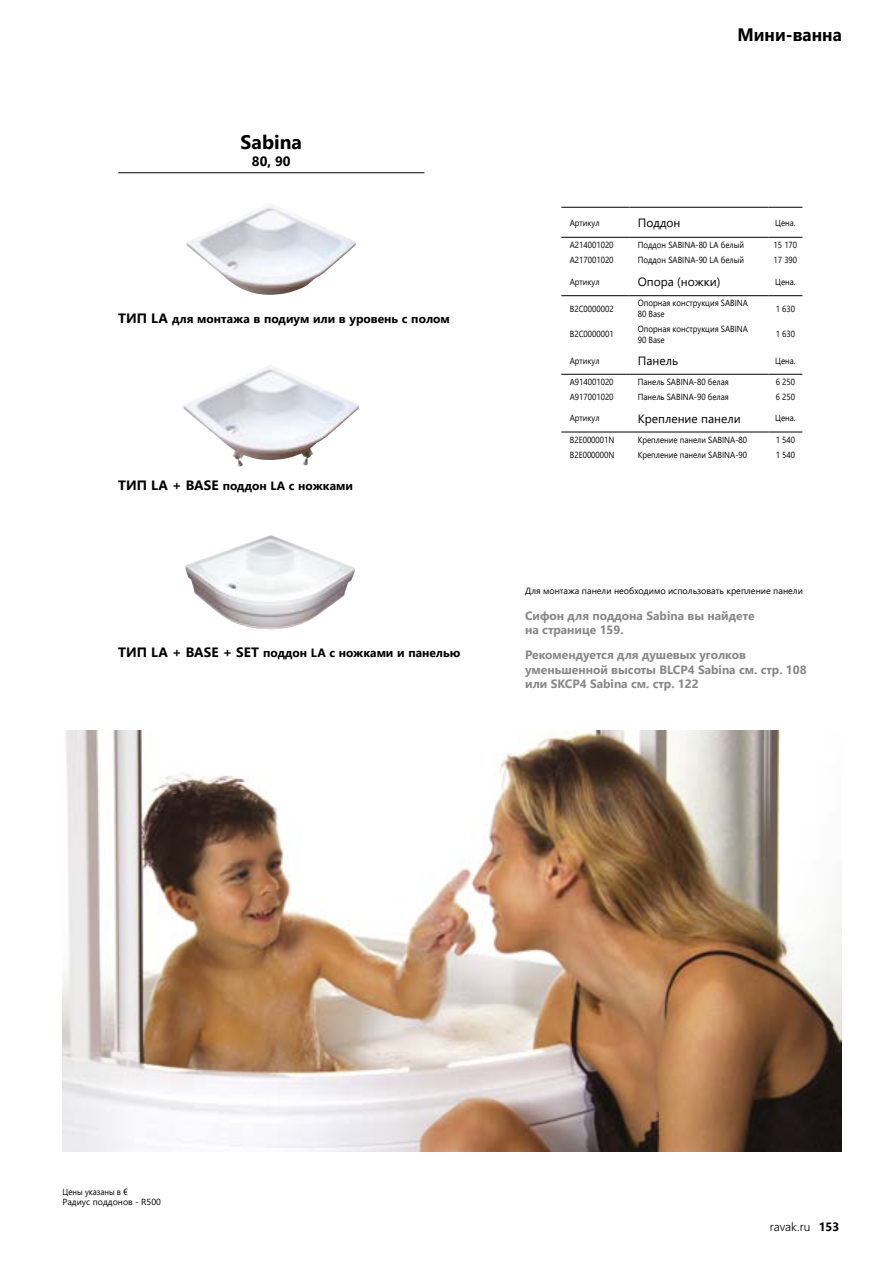
<style>
.page{position:relative;width:893px;height:1263px;background:#fff}
.page>*{position:absolute;margin:0;border:0;box-sizing:border-box;transform-origin:0 0}
.t1{font:700 19.5px "Segoe UI";color:#000}
.t2{font:700 18px "Segoe UI";color:#000;scale:.95 1}
.t3{font:700 13.5px "Segoe UI";color:#000}
.t4{font:700 12px/14.4px "Segoe UI";color:#878787}
.t5{font:700 12px "Segoe UI";color:#000}
.t6{font:12px "Segoe UI";color:#000}
.t7{font:300 12px "Segoe UI";color:#000}
.t8{font:9px "Segoe UI";color:#000}
.t9{font:8.85px/10.6px "Segoe UI";color:#000;scale:.9 1}
.s1{font-size:13.5px}
.s2{font-size:9px}
.s3{font-weight:700}
</style>
<div class="page">
<img style="left:185px;top:535px;width:170px;height:95px">
<img style="left:183px;top:365px;width:176px;height:101px">
<img style="left:186px;top:206px;width:170px;height:89px">
<hr style="left:118px;top:172px;width:306px;height:1px;background:#000">
<img style="left:63px;top:730px;width:779px;height:422px">
<hr style="left:561px;top:207px;width:68px;height:1px;background:#000">
<hr style="left:629px;top:207px;width:139px;height:1px;background:#000">
<hr style="left:768px;top:207px;width:34px;height:1px;background:#000">
<hr style="left:561px;top:237px;width:68px;height:1px;background:#000">
<hr style="left:629px;top:237px;width:139px;height:1px;background:#000">
<hr style="left:768px;top:237px;width:34px;height:1px;background:#000">
<hr style="left:561px;top:295px;width:68px;height:1px;background:#000">
<hr style="left:629px;top:295px;width:139px;height:1px;background:#000">
<hr style="left:768px;top:295px;width:34px;height:1px;background:#000">
<hr style="left:561px;top:374px;width:68px;height:1px;background:#000">
<hr style="left:629px;top:374px;width:139px;height:1px;background:#000">
<hr style="left:768px;top:374px;width:34px;height:1px;background:#000">
<hr style="left:561px;top:432px;width:68px;height:1px;background:#000">
<hr style="left:629px;top:432px;width:139px;height:1px;background:#000">
<hr style="left:768px;top:432px;width:34px;height:1px;background:#000">
<h1 class="t1" style="left:241px;top:124px;width:63px">Sabina</h1>
<h3 class="t3" style="left:252px;top:148px;width:40px">80, 90</h3>
<h3 class="t5" style="left:118px;top:307px;width:333px"><span class="s1">ТИП LA</span> для монтажа в подиум или в уровень с полом</h3>
<h3 class="t5" style="left:118px;top:474px;width:236px"><span class="s1">ТИП LA + BASE</span> поддон LA с ножками</h3>
<h3 class="t5" style="left:118px;top:641px;width:344px"><span class="s1">ТИП LA + BASE + SET</span> поддон LA с ножками и панелью</h3>
<h2 class="t2" style="left:737px;top:17px;width:111px">Мини-ванна</h2>
<p class="t9" style="left:570px;top:216px;width:35px">Артикул</p>
<h3 class="t6" style="left:638px;top:211px;width:44px">Поддон</h3>
<p class="t9" style="left:775px;top:216px;width:24px">Цена.</p>
<p class="t9" style="left:570px;top:239px;width:50px">A214001020</p>
<p class="t9" style="left:638px;top:239px;width:119px">Поддон SABINA-80 LA белый</p>
<p class="t9" style="left:774px;top:239px;width:28px">15 170</p>
<p class="t9" style="left:570px;top:254px;width:50px">A217001020</p>
<p class="t9" style="left:638px;top:254px;width:119px">Поддон SABINA-90 LA белый</p>
<p class="t9" style="left:774px;top:254px;width:28px">17 390</p>
<p class="t9" style="left:570px;top:275px;width:35px">Артикул</p>
<h3 class="t6" style="left:638px;top:270px;width:84px">Опора (ножки)</h3>
<p class="t9" style="left:775px;top:275px;width:24px">Цена.</p>
<p class="t9" style="left:570px;top:302px;width:50px">B2C0000002</p>
<p class="t9" style="left:638px;top:297px;width:124px">Опоpная констpукция SABINA<br>80 Base</p>
<p class="t9" style="left:776px;top:302px;width:23px">1 630</p>
<p class="t9" style="left:570px;top:328px;width:50px">B2C0000001</p>
<p class="t9" style="left:638px;top:323px;width:124px">Опоpная констpукция SABINA<br>90 Base</p>
<p class="t9" style="left:776px;top:328px;width:23px">1 630</p>
<p class="t9" style="left:570px;top:354px;width:35px">Артикул</p>
<h3 class="t6" style="left:638px;top:349px;width:42px">Панель</h3>
<p class="t9" style="left:775px;top:354px;width:24px">Цена.</p>
<p class="t9" style="left:570px;top:376px;width:50px">A914001020</p>
<p class="t9" style="left:638px;top:376px;width:103px">Панель SABINA-80 белая</p>
<p class="t9" style="left:776px;top:376px;width:23px">6 250</p>
<p class="t9" style="left:570px;top:391px;width:50px">A917001020</p>
<p class="t9" style="left:638px;top:391px;width:103px">Панель SABINA-90 белая</p>
<p class="t9" style="left:776px;top:391px;width:23px">6 250</p>
<p class="t9" style="left:570px;top:412px;width:35px">Артикул</p>
<h3 class="t6" style="left:638px;top:407px;width:104px">Крепление панели</h3>
<p class="t9" style="left:775px;top:412px;width:24px">Цена.</p>
<p class="t9" style="left:570px;top:434px;width:51px">B2E000001N</p>
<p class="t9" style="left:638px;top:434px;width:123px">Кpепление панели SABINA-80</p>
<p class="t9" style="left:776px;top:434px;width:23px">1 540</p>
<p class="t9" style="left:570px;top:449px;width:51px">B2E000000N</p>
<p class="t9" style="left:638px;top:449px;width:123px">Кpепление панели SABINA-90</p>
<p class="t9" style="left:776px;top:449px;width:23px">1 540</p>
<p class="t8" style="left:525px;top:583px;width:279px">Для монтажа панели необходимо использовать крепление панели</p>
<h3 class="t4" style="left:525px;top:607px;width:231px">Сифон для поддона Sabina вы найдете на странице 159.</h3>
<h3 class="t4" style="left:525px;top:647px;width:283px">Рекомендуется для душевых уголков уменьшенной высоты BLCP4 Sabina см. стр. 108 или SKCP4 Sabina см. стр. 122</h3>
<p class="t9" style="left:63px;top:1185px;width:111px">Цены указаны в <span class="s2">€<br></span>Радиус поддонов - R500</p>
<h3 class="t7" style="left:770px;top:1215px;width:71px">ravak.ru <span class="s3">153</span></h3>
</div>
